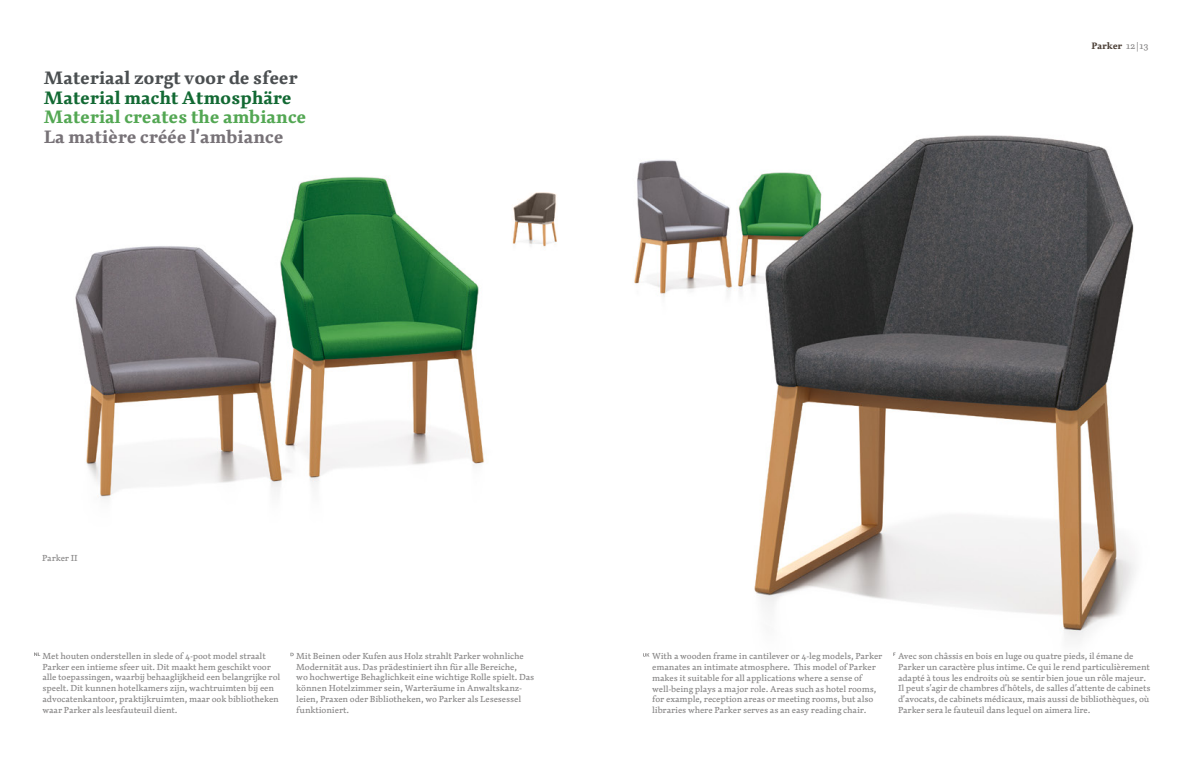
<style>
.page{position:relative;width:1191px;height:766px;background:#fff}
.page>*{position:absolute;margin:0;border:0;box-sizing:border-box;transform-origin:0 0}
.Head_2{font:700 17.5px "Dederon DOT";letter-spacing:-.02em;color:#53a753}
.Head_2-2{font:700 17.5px "Dederon DOT";letter-spacing:-.02em;color:#4b4f51}
.Head_2-3{font:700 17.5px "Dederon DOT";letter-spacing:-.02em;color:#777277}
.Head_2-4{font:700 17.5px "Dederon DOT";letter-spacing:-.02em;color:#126933}
.Fliesstext{font:700 9px "Dederon DOT";letter-spacing:-.015em;color:#4b3f36}
.Fliesstext-2{font:500 8.5px/10.8px "Dederon DOT";letter-spacing:-.015em;color:#878686}
.s1{font-weight:500;color:#878686}
</style>
<div class="page">
<img style="left:34px;top:135px;width:1101px;height:522px">
<svg style="left:504px;top:186px;width:57px;height:39px"></svg>
<svg style="left:290px;top:652px;width:4px;height:4px"></svg>
<svg style="left:34px;top:652px;width:6px;height:3px"></svg>
<svg style="left:643px;top:653px;width:6px;height:3px"></svg>
<p class="Head_2-2" style="left:44px;top:67px;width:255px">Materiaal zorgt voor de sfeer</p>
<p class="Head_2-4" style="left:44px;top:87px;width:249px">Material macht Atmosphäre</p>
<p class="Head_2" style="left:44px;top:106px;width:264px">Material creates the ambiance</p>
<p class="Head_2-3" style="left:44px;top:126px;width:241px">La matière créée l’ambiance</p>
<p class="Fliesstext-2" style="left:42px;top:552px;width:37px">Parker II</p>
<p class="Fliesstext" style="left:1091px;top:40px;width:59px">Parker <span class="s1">12|13</span></p>
<p class="Fliesstext-2" style="left:43px;top:650px;width:239px">Met houten onderstellen in slede of 4-poot model straalt Parker een intieme sfeer uit. Dit maakt hem geschikt voor alle toepassingen, waarbij behaaglijkheid een belangrijke rol speelt. Dit kunnen hotelkamers zijn, wachtruimten bij een advocatenkantoor, praktijkruimten, maar ook bibliotheken waar Parker als leesfauteuil dient.</p>
<p class="Fliesstext-2" style="left:296px;top:650px;width:239px">Mit Beinen oder Kufen aus Holz strahlt Parker wohnliche Modernität aus. Das prädestiniert ihn für alle Bereiche,<br>wo hochwertige Behaglichkeit eine wichtige Rolle spielt. Das können Hotelzimmer sein, Warteräume in Anwaltskanz&shy;leien, Praxen oder Bibliotheken, wo Parker als Lesesessel funktioniert.</p>
<p class="Fliesstext-2" style="left:652px;top:650px;width:232px">With a wooden frame in cantilever or 4-leg models, Parker emanates an intimate atmosphere. This model of Parker makes it suitable for all applications where a sense of well-being plays a major role. Areas such as hotel rooms, for example, reception areas or meeting rooms, but also libraries where Parker serves as an easy reading chair.</p>
<p class="Fliesstext-2" style="left:898px;top:650px;width:254px">Avec son châssis en bois en luge ou quatre pieds, il émane de Parker un caractère plus intime. Ce qui le rend particulièrement adapté à tous les endroits où se sentir bien joue un rôle majeur.<br>Il peut s’agir de chambres d’hôtels, de salles d’attente de cabinets d’avocats, de cabinets médicaux, mais aussi de bibliothèques, où Parker sera le fauteuil dans lequel on aimera lire.</p>
</div>
